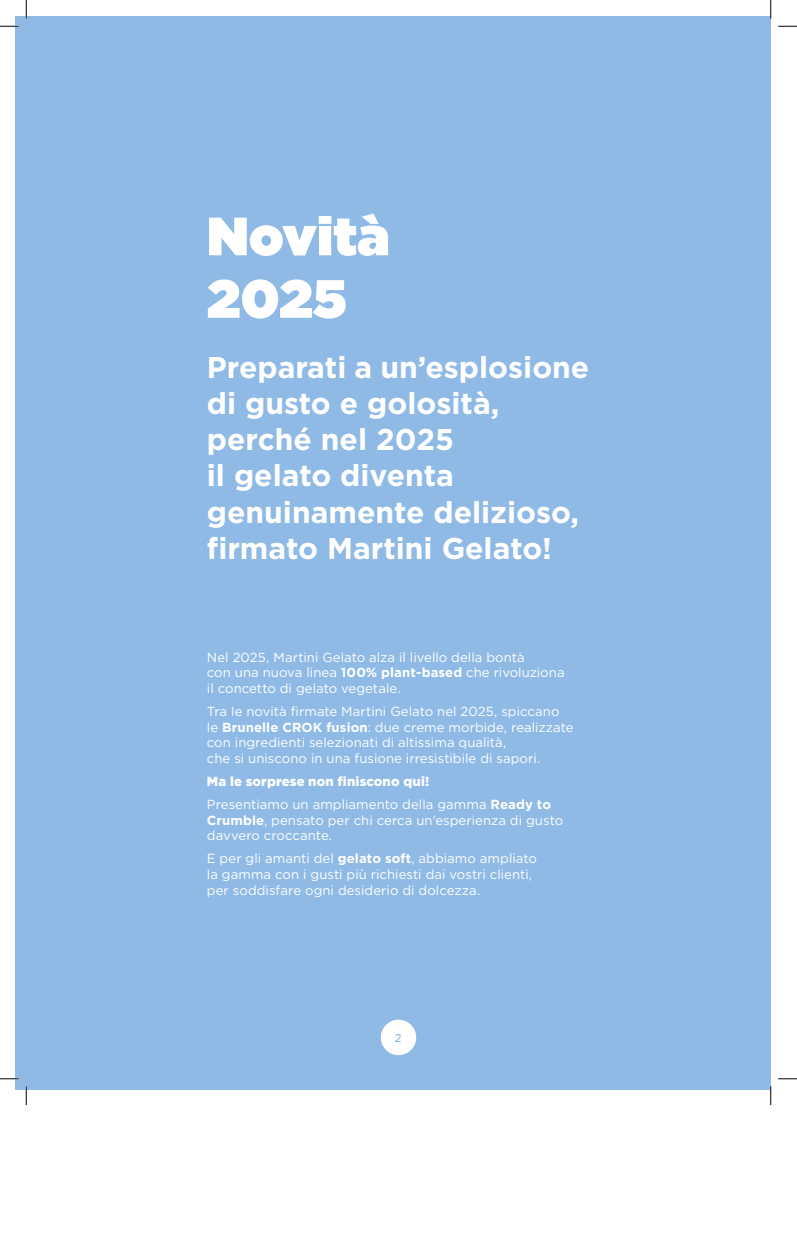
<style>
.page{position:relative;width:797px;height:1256px;background:#fff}
.page>*{position:absolute;margin:0;border:0;box-sizing:border-box;transform-origin:0 0}
.t1{font:900 53.75px/62.5px "Gotham HTF";color:#fff}
.t2{font:700 30px/36.2px "Gotham HTF";color:#fff}
.t3{font:13.12px/15.8px "Gotham HTF";letter-spacing:.005em;color:#fff}
.t4{font:11.25px "Gotham HTF";color:#6ca9dd}
.s1{font-weight:700}
.s2{font-weight:900}
</style>
<div class="page">
<div style="left:16px;top:16px;width:754px;height:1073px;background:#8fbae5"></div>
<div style="left:381px;top:1020px;width:35px;height:35px;background:#fff;border-radius:50%"></div>
<svg style="left:0;top:25px;width:19px;height:2px"></svg>
<svg style="left:778px;top:25px;width:19px;height:2px"></svg>
<svg style="left:0;top:1078px;width:19px;height:1px"></svg>
<svg style="left:778px;top:1078px;width:19px;height:1px"></svg>
<svg style="left:25px;top:0;width:2px;height:19px"></svg>
<svg style="left:25px;top:1086px;width:2px;height:19px"></svg>
<svg style="left:770px;top:0;width:1px;height:19px"></svg>
<svg style="left:770px;top:1086px;width:1px;height:19px"></svg>
<h1 class="t1" style="left:207px;top:205px;width:184px">Novità<br>2025</h1>
<h2 class="t2" style="left:207px;top:348px;width:384px">Preparati a un’esplosione di gusto e golosità, perché nel 2025<br>il gelato diventa genuinamente delizioso, firmato Martini Gelato!</h2>
<p class="t3" style="left:207px;top:650px;width:359px">Nel 2025, Martini Gelato alza il livello della bontà<br>con una nuova linea <span class="s1">100% plant-based</span> che rivoluziona il concetto di gelato vegetale.</p>
<p class="t3" style="left:207px;top:704px;width:368px">Tra le novità firmate Martini Gelato nel 2025, spiccano le <span class="s1">Brunelle CROK fusion</span>: due creme morbide, realizzate con ingredienti selezionati di altissima qualità,<br>che si uniscono in una fusione irresistibile di sapori.</p>
<p class="t3" style="left:207px;top:771px;width:345px;line-height:22.9px"><span class="s2">Ma le sorprese non finiscono qui!<br></span>Presentiamo un ampliamento della gamma <span class="s1">Ready to</span></p>
<p class="t3" style="left:207px;top:813px;width:358px"><span class="s1">Crumble</span>, pensato per chi cerca un’esperienza di gusto davvero croccante.</p>
<p class="t3" style="left:207px;top:851px;width:331px">E per gli amanti del <span class="s1">gelato soft</span>, abbiamo ampliato la gamma con i gusti più richiesti dai vostri clienti, per soddisfare ogni desiderio di dolcezza.</p>
<p class="t4" style="left:395px;top:1034px;width:8px">2</p>
</div>
